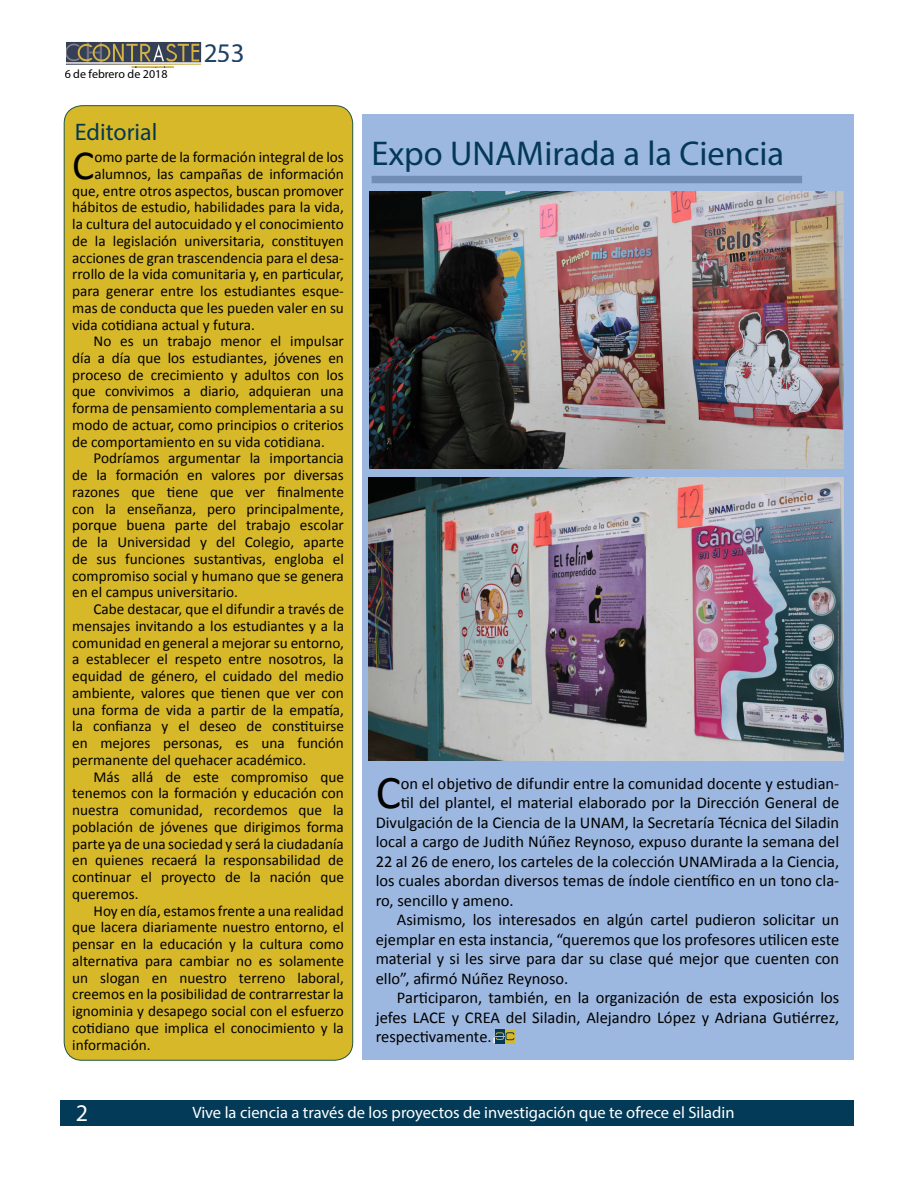
<style>
.page{position:relative;width:918px;height:1188px;background:#fff}
.page>*{position:absolute;margin:0;border:0;box-sizing:border-box;transform-origin:0 0}
.t1{font:47.25px "Calibri";color:#000}
.t2{font:41.55px "Calibri";color:#000}
.t3{font:34.5px "Myriad Pro";color:#043956}
.t4{font:27px "Myriad Pro";color:#1d4262}
.t5{font:24px "Myriad Pro";color:#043956}
.t6{font:24px "Myriad Pro";color:#fff}
.t7{font:16.5px "Calibri";color:#000}
.t8{font:16.5px "Myriad Pro";color:#fff}
.t9{font:15.15px "Calibri";color:#000}
.t10{font:12px "Myriad Pro";color:#000}
</style>
<div class="page">
<div style="left:61px;top:1100px;width:793px;height:25px;background:#023a57"></div>
<img style="left:66px;top:42px;width:136px;height:25px">
<div style="left:64px;top:106px;width:289px;height:954px;background:#d7b829;border-radius:18px"></div>
<div style="left:362px;top:114px;width:492px;height:945px;background:#9db8e0"></div>
<div style="left:372px;top:176px;width:430px;height:7px;background:#728db5"></div>
<img style="left:369px;top:192px;width:474px;height:277px">
<img style="left:369px;top:477px;width:474px;height:284px">
<div style="left:495px;top:1030px;width:10px;height:6px;background:#043855"></div>
<div style="left:495px;top:1037px;width:10px;height:7px;background:#043855"></div>
<div style="left:505px;top:1030px;width:10px;height:6px;background:#d7b729"></div>
<div style="left:505px;top:1037px;width:10px;height:7px;background:#d7b729"></div>
<svg style="left:493px;top:1032px;width:21px;height:11px"></svg>
<p class="t10" style="left:65px;top:66px;width:104px">6 de febrero de 2018</p>
<h3 class="t4" style="left:203px;top:36px;width:43px">253</h3>
<h3 class="t5" style="left:75px;top:117px;width:84px">Editorial</h3>
<h2 class="t2" style="left:72px;top:139px;width:24px">C</h2>
<p class="t9" style="left:94px;top:147px;width:251px">omo parte de la formación integral de los</p>
<p class="t9" style="left:94px;top:164px;width:251px">alumnos, las campañas de información</p>
<p class="t9" style="left:72px;top:181px;width:273px">que, entre otros aspectos, buscan promover</p>
<p class="t9" style="left:72px;top:198px;width:273px">hábitos de estudio, habilidades para la vida,</p>
<p class="t9" style="left:72px;top:214px;width:273px">la cultura del autocuidado y el conocimiento</p>
<p class="t9" style="left:72px;top:231px;width:273px">de la legislación universitaria, constituyen</p>
<p class="t9" style="left:72px;top:248px;width:273px">acciones de gran trascendencia para el desa-</p>
<p class="t9" style="left:72px;top:265px;width:273px">rrollo de la vida comunitaria y, en particular,</p>
<p class="t9" style="left:72px;top:281px;width:273px">para generar entre los estudiantes esque-</p>
<p class="t9" style="left:72px;top:298px;width:273px">mas de conducta que les pueden valer en su</p>
<p class="t9" style="left:72px;top:315px;width:184px">vida cotidiana actual y futura.</p>
<p class="t9" style="left:94px;top:332px;width:252px">No es un trabajo menor el impulsar</p>
<p class="t9" style="left:72px;top:348px;width:273px">día a día que los estudiantes, jóvenes en</p>
<p class="t9" style="left:72px;top:365px;width:273px">proceso de crecimiento y adultos con los</p>
<p class="t9" style="left:72px;top:382px;width:273px">que convivimos a diario, adquieran una</p>
<p class="t9" style="left:72px;top:399px;width:273px">forma de pensamiento complementaria a su</p>
<p class="t9" style="left:72px;top:415px;width:273px">modo de actuar, como principios o criterios</p>
<p class="t9" style="left:72px;top:432px;width:254px">de comportamiento en su vida cotidiana.</p>
<p class="t9" style="left:94px;top:449px;width:252px">Podríamos argumentar la importancia</p>
<p class="t9" style="left:72px;top:466px;width:273px">de la formación en valores por diversas</p>
<p class="t9" style="left:72px;top:482px;width:273px">razones que tiene que ver finalmente</p>
<p class="t9" style="left:72px;top:499px;width:273px">con la enseñanza, pero principalmente,</p>
<p class="t9" style="left:72px;top:516px;width:273px">porque buena parte del trabajo escolar</p>
<p class="t9" style="left:72px;top:533px;width:273px">de la Universidad y del Colegio, aparte</p>
<p class="t9" style="left:72px;top:549px;width:273px">de sus funciones sustantivas, engloba el</p>
<p class="t9" style="left:72px;top:566px;width:273px">compromiso social y humano que se genera</p>
<p class="t9" style="left:72px;top:583px;width:167px">en el campus universitario.</p>
<p class="t9" style="left:94px;top:600px;width:252px">Cabe destacar, que el difundir a través de</p>
<p class="t9" style="left:72px;top:616px;width:273px">mensajes invitando a los estudiantes y a la</p>
<p class="t9" style="left:72px;top:633px;width:273px">comunidad en general a mejorar su entorno,</p>
<p class="t9" style="left:72px;top:650px;width:273px">a establecer el respeto entre nosotros, la</p>
<p class="t9" style="left:72px;top:667px;width:273px">equidad de género, el cuidado del medio</p>
<p class="t9" style="left:72px;top:683px;width:273px">ambiente, valores que tienen que ver con</p>
<p class="t9" style="left:72px;top:700px;width:273px">una forma de vida a partir de la empatía,</p>
<p class="t9" style="left:72px;top:717px;width:273px">la confianza y el deseo de constituirse</p>
<p class="t9" style="left:72px;top:734px;width:273px">en mejores personas, es una función</p>
<p class="t9" style="left:72px;top:750px;width:236px">permanente del quehacer académico.</p>
<p class="t9" style="left:94px;top:767px;width:252px">Más allá de este compromiso que</p>
<p class="t9" style="left:72px;top:784px;width:273px">tenemos con la formación y educación con</p>
<p class="t9" style="left:72px;top:801px;width:273px">nuestra comunidad, recordemos que la</p>
<p class="t9" style="left:72px;top:817px;width:273px">población de jóvenes que dirigimos forma</p>
<p class="t9" style="left:72px;top:834px;width:273px">parte ya de una sociedad y será la ciudadanía</p>
<p class="t9" style="left:72px;top:851px;width:273px">en quienes recaerá la responsabilidad de</p>
<p class="t9" style="left:72px;top:868px;width:273px">continuar el proyecto de la nación que</p>
<p class="t9" style="left:72px;top:884px;width:68px">queremos.</p>
<p class="t9" style="left:94px;top:901px;width:252px">Hoy en día, estamos frente a una realidad</p>
<p class="t9" style="left:72px;top:918px;width:273px">que lacera diariamente nuestro entorno, el</p>
<p class="t9" style="left:72px;top:935px;width:273px">pensar en la educación y la cultura como</p>
<p class="t9" style="left:72px;top:951px;width:273px">alternativa para cambiar no es solamente</p>
<p class="t9" style="left:72px;top:968px;width:273px">un slogan en nuestro terreno laboral,</p>
<p class="t9" style="left:72px;top:985px;width:273px">creemos en la posibilidad de contrarrestar la</p>
<p class="t9" style="left:72px;top:1002px;width:273px">ignominia y desapego social con el esfuerzo</p>
<p class="t9" style="left:72px;top:1018px;width:273px">cotidiano que implica el conocimiento y la</p>
<p class="t9" style="left:72px;top:1035px;width:80px">información.</p>
<h3 class="t3" style="left:371px;top:132px;width:414px">Expo UNAMirada a la Ciencia</h3>
<h1 class="t1" style="left:376px;top:763px;width:27px">C</h1>
<p class="t7" style="left:401px;top:773px;width:440px">on el objetivo de difundir entre la comunidad docente y estudian-</p>
<p class="t7" style="left:401px;top:792px;width:440px">til del plantel, el material elaborado por la Dirección General de</p>
<p class="t7" style="left:376px;top:812px;width:465px">Divulgación de la Ciencia de la UNAM, la Secretaría Técnica del Siladin</p>
<p class="t7" style="left:376px;top:831px;width:465px">local a cargo de Judith Núñez Reynoso, expuso durante la semana del</p>
<p class="t7" style="left:376px;top:851px;width:465px">22 al 26 de enero, los carteles de la colección UNAMirada a la Ciencia,</p>
<p class="t7" style="left:376px;top:870px;width:465px">los cuales abordan diversos temas de índole científico en un tono cla-</p>
<p class="t7" style="left:376px;top:890px;width:139px">ro, sencillo y ameno.</p>
<p class="t7" style="left:397px;top:909px;width:444px">Asimismo, los interesados en algún cartel pudieron solicitar un</p>
<p class="t7" style="left:376px;top:929px;width:465px">ejemplar en esta instancia, “queremos que los profesores utilicen este</p>
<p class="t7" style="left:376px;top:948px;width:465px">material y si les sirve para dar su clase qué mejor que cuenten con</p>
<p class="t7" style="left:376px;top:968px;width:194px">ello”, afirmó Núñez Reynoso.</p>
<p class="t7" style="left:397px;top:987px;width:444px">Participaron, también, en la organización de esta exposición los</p>
<p class="t7" style="left:376px;top:1007px;width:465px">jefes LACE y CREA del Siladin, Alejandro López y Adriana Gutiérrez,</p>
<p class="t7" style="left:376px;top:1026px;width:117px">respectivamente.</p>
<h3 class="t6" style="left:76px;top:1099px;width:14px">2</h3>
<p class="t8" style="left:192px;top:1103px;width:544px">Vive la ciencia a través de los proyectos de investigación que te ofrece el Siladin</p>
</div>
